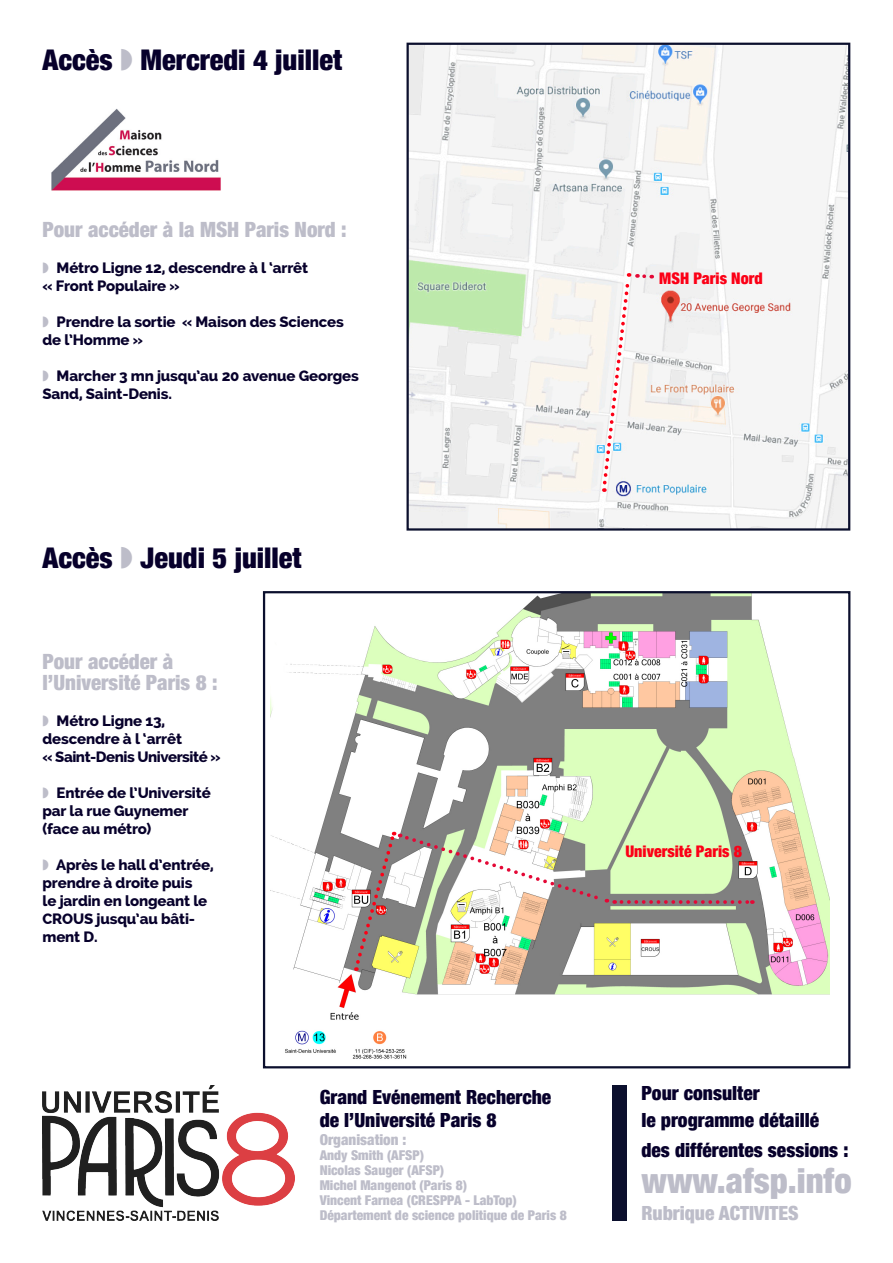
<style>
.page{position:relative;width:893px;height:1263px;background:#fff}
.page>*{position:absolute;margin:0;border:0;box-sizing:border-box;transform-origin:0 0}
.t1{font:900 condensed 34.5px "Helvetica Neue";color:#bdbdc9}
.t2{font:900 condensed 28.5px "Helvetica Neue";color:#07002b}
.t3{font:900 condensed 21px "Helvetica Neue";color:#bdbdc9}
.t4{font:900 condensed 19.5px "Helvetica Neue";color:#07002b}
.t5{font:900 condensed 19.5px "Helvetica Neue";color:#bdbdc9}
.t6{font:900 condensed 16.05px "Helvetica Neue";color:#fc0016}
.t7{font:800 15px/18px "Raleway";letter-spacing:-.01em;color:#07002b}
.t8{font:800 15px "Raleway";letter-spacing:-.03em;color:#07002b}
.t9{font:900 condensed 15px "Helvetica Neue";color:#bdbdc9}
.t10{font:900 condensed 13.5px "Helvetica Neue";color:#bdbdc9}
</style>
<div class="page">
<img style="left:51px;top:109px;width:170px;height:82px">
<img style="left:409px;top:46px;width:438px;height:482px">
<div style="left:406px;top:43px;width:444px;height:488px;border:2px solid #0b0f2d"></div>
<svg style="left:601px;top:273px;width:37px;height:219px"></svg>
<svg style="left:644px;top:274px;width:8px;height:4px"></svg>
<img style="left:42px;top:1085px;width:252px;height:135px">
<div style="left:613px;top:1085px;width:14px;height:135px;background:#0b0f2d"></div>
<img style="left:271px;top:594px;width:558px;height:465px">
<div style="left:263px;top:591px;width:587px;height:477px;border:2px solid #0b0f2d"></div>
<svg style="left:353px;top:832px;width:254px;height:139px"></svg>
<svg style="left:621px;top:900px;width:132px;height:4px"></svg>
<p class="t2" style="left:43px;top:43px;width:301px">Accès Mercredi 4 juillet</p>
<p class="t3" style="left:43px;top:217px;width:306px">Pour accéder à la MSH Paris Nord :</p>
<p class="t7" style="left:57px;top:259px;width:253px">Métro Ligne 12, descendre à l ‘arrêt</p>
<p class="t7" style="left:43px;top:277px;width:139px">« Front Populaire »</p>
<p class="t7" style="left:57px;top:313px;width:289px">Prendre la sortie « Maison des Sciences</p>
<p class="t7" style="left:43px;top:331px;width:102px">de l’Homme »</p>
<p class="t7" style="left:43px;top:367px;width:318px;text-indent:14px">Marcher 3 mn jusqu’au 20 avenue Georges<br>Sand, Saint-Denis.</p>
<p class="t2" style="left:43px;top:540px;width:261px">Accès Jeudi 5 juillet</p>
<p class="t3" style="left:43px;top:648px;width:132px">Pour accéder à</p>
<p class="t3" style="left:43px;top:669px;width:177px">l’Université Paris 8 :</p>
<p class="t7" style="left:57px;top:712px;width:110px">Métro Ligne 13,</p>
<p class="t7" style="left:43px;top:730px;width:141px">descendre à l ‘arrêt</p>
<p class="t8" style="left:43px;top:748px;width:180px">« Saint-Denis Université »</p>
<p class="t7" style="left:43px;top:784px;width:170px;text-indent:14px">Entrée de l’Université par la rue Guynemer (face au métro)</p>
<p class="t7" style="left:43px;top:856px;width:173px;text-indent:14px">Après le hall d’entrée, prendre à droite puis<br>le jardin en longeant le<br>CROUS jusqu’au bâti&shy;ment D.</p>
<p class="t4" style="left:320px;top:1085px;width:233px">Grand Evénement Recherche</p>
<p class="t4" style="left:320px;top:1108px;width:178px">de l’Université Paris 8</p>
<p class="t9" style="left:320px;top:1130px;width:88px">Organisation :</p>
<p class="t10" style="left:320px;top:1147px;width:106px">Andy Smith (AFSP)</p>
<p class="t10" style="left:320px;top:1162px;width:126px">Nicolas Sauger (AFSP)</p>
<p class="t10" style="left:320px;top:1177px;width:149px">Michel Mangenot (Paris 8)</p>
<p class="t10" style="left:320px;top:1192px;width:199px">Vincent Farnea (CRESPPA - LabTop)</p>
<p class="t10" style="left:320px;top:1207px;width:249px">Département de science politique de Paris 8</p>
<p class="t6" style="left:659px;top:269px;width:105px">MSH Paris Nord</p>
<p class="t6" style="left:625px;top:841px;width:118px">Université Paris 8</p>
<p class="t4" style="left:641px;top:1081px;width:120px">Pour consulter</p>
<p class="t4" style="left:641px;top:1108px;width:179px">le programme détaillé</p>
<p class="t4" style="left:641px;top:1138px;width:209px">des différentes sessions :</p>
<p class="t1" style="left:641px;top:1160px;width:212px">www.afsp.info</p>
<p class="t5" style="left:641px;top:1201px;width:159px">Rubrique ACTIVITES</p>
</div>
